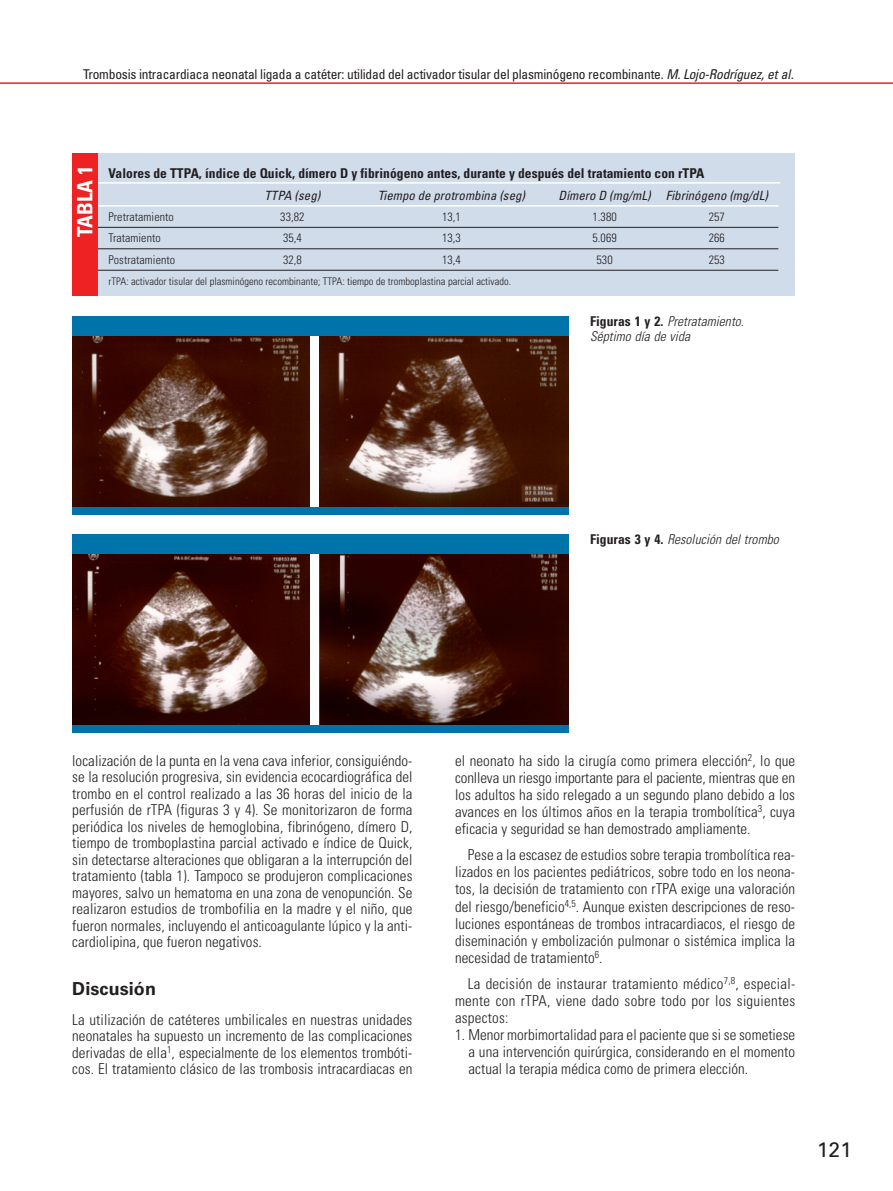
<style>
.page{position:relative;width:893px;height:1191px;background:#fff}
.page>*{position:absolute;margin:0;border:0;box-sizing:border-box;transform-origin:0 0}
.t1{font:700 condensed 21px "Univers LT Std";letter-spacing:.005em;color:#fff}
.t2{font:21px "Univers LT Std";color:#231f20}
.t3{font:700 18px "Univers LT Std";letter-spacing:.005em;color:#231f20}
.t4{font:300 condensed 15px/16.5px "Univers LT Std";letter-spacing:.005em;color:#231f20;text-align:justify}
.t5{font:condensed 13.5px "Univers LT Std";letter-spacing:-.015em;color:#231f20}
.t6{font:700 condensed 13.5px "Univers LT Std";letter-spacing:.005em;color:#231f20}
.t7{font:italic 300 condensed 13.5px/15px "Univers LT Std";letter-spacing:.005em;color:#231f20}
.t8{font:italic condensed 12.75px "Univers LT Std";letter-spacing:.005em;color:#231f20}
.t9{font:300 condensed 12px "Univers LT Std";letter-spacing:.005em;color:#231f20}
.t10{font:300 condensed 10.5px "Univers LT Std";letter-spacing:.005em;color:#231f20}
.s1{font-style:italic}
.s2{font-weight:700;font-style:normal}
</style>
<div class="page">
<hr style="left:0;top:82px;width:893px;height:2px;background:#ee2123">
<div style="left:72px;top:153px;width:723px;height:142px;background:#d1dcea"></div>
<hr style="left:87px;top:182px;width:693px;height:2px;background:#fff">
<hr style="left:87px;top:227px;width:691px;height:1px;background:#231f20">
<hr style="left:87px;top:248px;width:691px;height:1px;background:#231f20">
<hr style="left:87px;top:270px;width:691px;height:1px;background:#231f20">
<hr style="left:87px;top:205px;width:691px;height:2px;background:#fff">
<div style="left:72px;top:153px;width:26px;height:142px;background:#ee2123"></div>
<img style="left:72px;top:335px;width:238px;height:172px">
<img style="left:320px;top:335px;width:249px;height:172px">
<div style="left:72px;top:316px;width:497px;height:19px;background:#0074aa"></div>
<div style="left:72px;top:507px;width:497px;height:8px;background:#0074aa"></div>
<img style="left:72px;top:553px;width:238px;height:172px">
<img style="left:320px;top:553px;width:249px;height:172px">
<div style="left:72px;top:534px;width:497px;height:19px;background:#0074aa"></div>
<div style="left:72px;top:725px;width:497px;height:8px;background:#0074aa"></div>
<p class="t5" style="left:83px;top:67px;width:712px">Trombosis intracardiaca neonatal ligada a catéter: utilidad del activador tisular del plasminógeno recombinante. <span class="s1">M. Lojo-Rodríguez, et al.</span></p>
<h1 class="t1" style="left:75px;top:237px;width:73px;rotate:-90deg">TABLA 1</h1>
<p class="t6" style="left:109px;top:167px;width:597px">Valores de TTPA, índice de Quick, dímero D y fibrinógeno antes, durante y después del tratamiento con rTPA</p>
<p class="t8" style="left:264px;top:189px;width:57px">TTPA (seg)</p>
<p class="t8" style="left:378px;top:189px;width:149px">Tiempo de protrombina (seg)</p>
<p class="t8" style="left:558px;top:189px;width:211px">Dímero D (mg/mL) Fibrinógeno (mg/dL)</p>
<p class="t9" style="left:109px;top:211px;width:67px">Pretratamiento</p>
<p class="t9" style="left:280px;top:211px;width:26px">33,82</p>
<p class="t9" style="left:442px;top:211px;width:20px">13,1</p>
<p class="t9" style="left:592px;top:211px;width:26px">1.380</p>
<p class="t9" style="left:709px;top:211px;width:18px">257</p>
<p class="t9" style="left:109px;top:232px;width:54px">Tratamiento</p>
<p class="t9" style="left:283px;top:232px;width:20px">35,4</p>
<p class="t9" style="left:442px;top:232px;width:20px">13,3</p>
<p class="t9" style="left:592px;top:232px;width:26px">5.069</p>
<p class="t9" style="left:709px;top:232px;width:18px">266</p>
<p class="t9" style="left:109px;top:254px;width:68px">Postratamiento</p>
<p class="t9" style="left:283px;top:254px;width:20px">32,8</p>
<p class="t9" style="left:442px;top:254px;width:20px">13,4</p>
<p class="t9" style="left:597px;top:254px;width:18px">530</p>
<p class="t9" style="left:709px;top:254px;width:18px">253</p>
<p class="t10" style="left:109px;top:276px;width:404px">rTPA: activador tisular del plasminógeno recombinante; TTPA: tiempo de tromboplastina parcial activado.</p>
<p class="t7" style="left:590px;top:314px;width:155px"><span class="s2">Figuras 1 y 2.</span> Pretratamiento.<br>Séptimo día de vida</p>
<p class="t7" style="left:590px;top:532px;width:190px"><span class="s2">Figuras 3 y 4.</span> Resolución del trombo</p>
<p class="t4" style="left:72px;top:753px;width:342px">localización de la punta en la vena cava inferior, consiguiéndo&shy;se la resolución progresiva, sin evidencia ecocardiográfica del trombo en el control realizado a las 36 horas del inicio de la perfusión de rTPA (figuras 3 y 4). Se monitorizaron de forma periódica los niveles de hemoglobina, fibrinógeno, dímero D, tiempo de tromboplastina parcial activado e índice de Quick, sin detectarse alteraciones que obligaran a la interrupción del tratamiento (tabla 1). Tampoco se produjeron complicaciones mayores, salvo un hematoma en una zona de venopunción. Se realizaron estudios de trombofilia en la madre y el niño, que fueron normales, incluyendo el anticoagulante lúpico y la anti&shy;cardiolipina, que fueron negativos.</p>
<p class="t3" style="left:72px;top:980px;width:85px">Discusión</p>
<p class="t4" style="left:72px;top:1011px;width:342px">La utilización de catéteres umbilicales en nuestras unidades neonatales ha supuesto un incremento de las complicaciones derivadas de ella<sup>1</sup>, especialmente de los elementos trombóti&shy;cos. El tratamiento clásico de las trombosis intracardiacas en</p>
<p class="t4" style="left:455px;top:753px;width:342px;line-height:17.1px">el neonato ha sido la cirugía como primera elección<sup>2</sup>, lo que conlleva un riesgo importante para el paciente, mientras que en los adultos ha sido relegado a un segundo plano debido a los avances en los últimos años en la terapia trombolítica<sup>3</sup>, cuya eficacia y seguridad se han demostrado ampliamente.</p>
<p class="t4" style="left:455px;top:847px;width:342px;line-height:17.1px;text-indent:13px">Pese a la escasez de estudios sobre terapia trombolítica rea&shy;lizados en los pacientes pediátricos, sobre todo en los neona&shy;tos, la decisión de tratamiento con rTPA exige una valoración del riesgo/beneficio<sup>4,5</sup>. Aunque existen descripciones de reso&shy;luciones espontáneas de trombos intracardiacos, el riesgo de diseminación y embolización pulmonar o sistémica implica la necesidad de tratamiento<sup>6</sup>.</p>
<p class="t4" style="left:455px;top:975px;width:342px;line-height:17.1px;text-indent:13px">La decisión de instaurar tratamiento médico<sup>7,8</sup>, especial&shy;mente con rTPA, viene dado sobre todo por los siguientes aspectos:</p>
<p class="t4" style="left:468px;top:1027px;width:328px;line-height:17.1px;text-indent:-14px">1. Menor morbimortalidad para el paciente que si se sometiese a una intervención quirúrgica, considerando en el momento actual la terapia médica como de primera elección.</p>
<h1 class="t2" style="left:817px;top:1139px;width:36px">121</h1>
</div>
